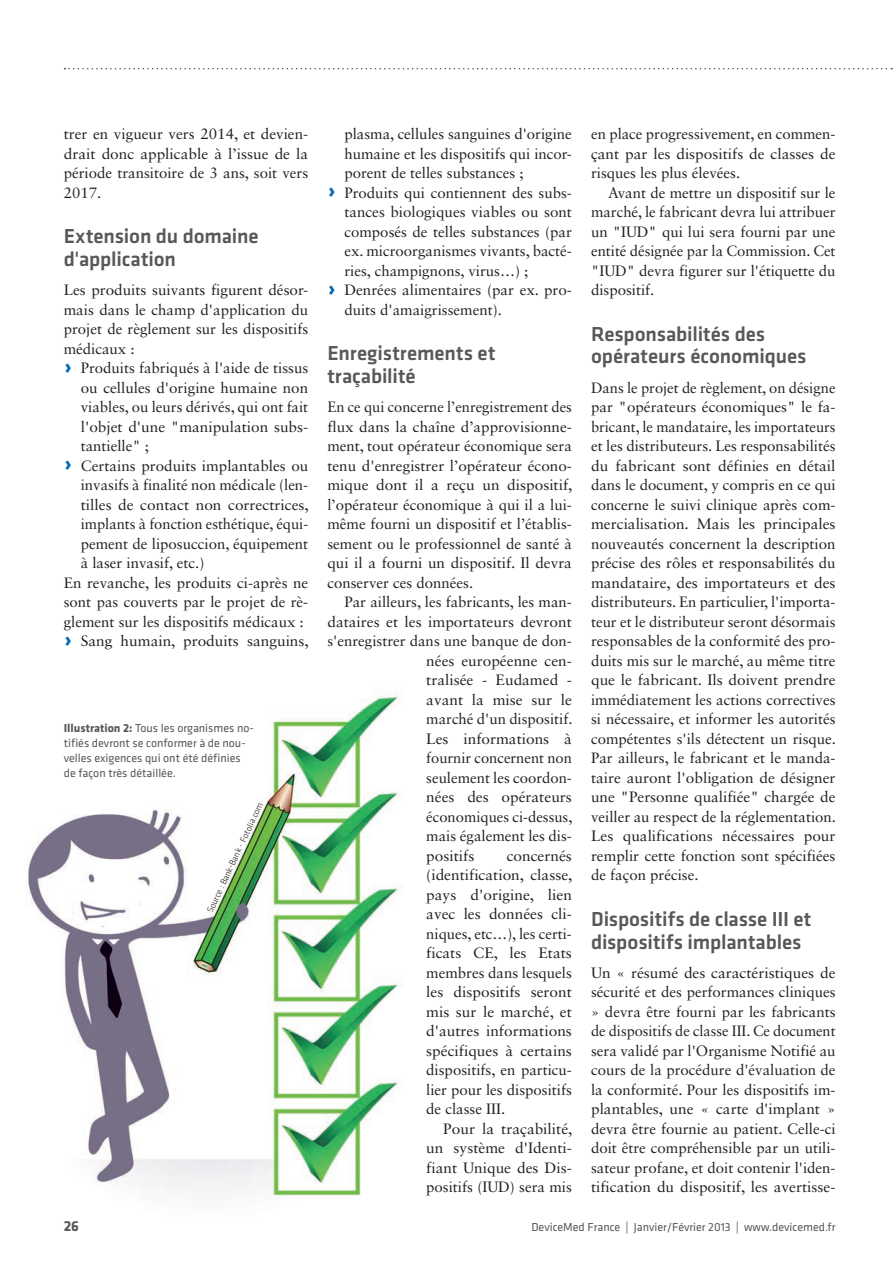
<style>
.page{position:relative;width:893px;height:1263px;background:#fff}
.page>*{position:absolute;margin:0;border:0;box-sizing:border-box;transform-origin:0 0}
.z0__zwischentitel{font:500 21px/22.5px "Klavika Basic";letter-spacing:-.005em;color:#57585a}
.g1__grundtext_ohne_e{font:15px/19.5px "Sabon LT Std";color:#231f20;text-align:justify}
.g0__grundtext{font:15px/19.5px "Sabon LT Std";color:#231f20;text-align:justify}
.zzlayout_kolumnentit{font:700 15px "Klavika Basic";color:#57585a}
.b0__bildunterschrift{font:12px/15px "Klavika Basic";color:#57585a}
.zzlayout_kolumnentit-2{font:12px "Klavika Basic";color:#57585a}
.b9__bildhinweis{font:300 9px "Klavika Basic";color:#231f20}
.s1{font-family:"Klavika Basic";font-weight:700;font-size:24px;color:#0166b3}
.s2{font-weight:700}
</style>
<div class="page">
<svg style="left:65px;top:68px;width:827px;height:1px"></svg>
<img style="left:28px;top:696px;width:376px;height:500px">
<p class="g0__grundtext" style="left:64px;top:124px;width:246px">trer en vigueur vers 2014, et devien&shy;drait donc applicable à l’issue de la période transitoire de 3 ans, soit vers 2017.</p>
<p class="z0__zwischentitel" style="left:64px;top:225px;width:196px">Extension du domaine d'application</p>
<p class="g1__grundtext_ohne_e" style="left:64px;top:280px;width:246px">Les produits suivants figurent désor&shy;mais dans le champ d'application du projet de règlement sur les dispositifs médicaux :</p>
<p class="g1__grundtext_ohne_e" style="left:81px;top:358px;width:229px;text-indent:-17px"><span class="s1">›</span> Produits fabriqués à l'aide de tissus ou cellules d'origine humaine non viables, ou leurs dérivés, qui ont fait l'objet d'une "manipulation subs&shy;tantielle" ;</p>
<p class="g1__grundtext_ohne_e" style="left:81px;top:455px;width:230px;text-indent:-17px"><span class="s1">›</span> Certains produits implantables ou invasifs à finalité non médicale (len&shy;tilles de contact non correctrices, implants à fonction esthétique, équi&shy;pement de liposuccion, équipement à laser invasif, etc.)</p>
<p class="g1__grundtext_ohne_e" style="left:64px;top:572px;width:246px">En revanche, les produits ci-après ne sont pas couverts par le projet de rè&shy;glement sur les dispositifs médicaux :</p>
<p class="g1__grundtext_ohne_e" style="left:64px;top:631px;width:247px"><span class="s1">›</span> Sang humain, produits sanguins,</p>
<p class="b0__bildunterschrift" style="left:64px;top:720px;width:192px"><span class="s2">Illustration 2:</span> Tous les organismes no&shy;tifiés devront se conformer à de nou&shy;velles exigences qui ont été définies de façon très détaillée.</p>
<p class="b9__bildhinweis" style="left:205px;top:910px;width:122px;rotate:-65deg">Source : Bank-Bank - Fotolia.com</p>
<p class="g1__grundtext_ohne_e" style="left:344px;top:124px;width:229px">plasma, cellules sanguines d'origine humaine et les dispositifs qui incor&shy;porent de telles substances ;</p>
<p class="g1__grundtext_ohne_e" style="left:344px;top:182px;width:229px;text-indent:-17px"><span class="s1">›</span> Produits qui contiennent des subs&shy;tances biologiques viables ou sont composés de telles substances (par ex. microorganismes vivants, bacté&shy;ries, champignons, virus…) ;</p>
<p class="g1__grundtext_ohne_e" style="left:344px;top:280px;width:229px;text-indent:-17px"><span class="s1">›</span> Denrées alimentaires (par ex. pro&shy;duits d'amaigrissement).</p>
<p class="z0__zwischentitel" style="left:327px;top:342px;width:170px">Enregistrements et traçabilité</p>
<p class="g1__grundtext_ohne_e" style="left:327px;top:397px;width:247px">En ce qui concerne l’enregistrement des flux dans la chaîne d’approvisionne&shy;ment, tout opérateur économique sera tenu d'enregistrer l’opérateur écono&shy;mique dont il a reçu un dispositif, l’opérateur économique à qui il a lui&shy;même fourni un dispositif et l’établis&shy;sement ou le professionnel de santé à qui il a fourni un dispositif. Il devra conserver ces données.</p>
<p class="g0__grundtext" style="left:344px;top:592px;width:229px">Par ailleurs, les fabricants, les man-</p>
<p class="g0__grundtext" style="left:327px;top:611px;width:246px">dataires et les importateurs devront</p>
<p class="g0__grundtext" style="left:327px;top:631px;width:246px">s'enregistrer dans une banque de don-</p>
<p class="g0__grundtext" style="left:426px;top:650px;width:147px">nées européenne cen-</p>
<p class="g0__grundtext" style="left:426px;top:670px;width:147px">tralisée - Eudamed -</p>
<p class="g0__grundtext" style="left:426px;top:689px;width:147px">avant la mise sur le</p>
<p class="g0__grundtext" style="left:426px;top:709px;width:148px">marché d'un dispositif.</p>
<p class="g0__grundtext" style="left:426px;top:728px;width:147px">Les informations à</p>
<p class="g0__grundtext" style="left:426px;top:748px;width:147px">fournir concernent non</p>
<p class="g0__grundtext" style="left:426px;top:767px;width:147px">seulement les coordon-</p>
<p class="g0__grundtext" style="left:426px;top:787px;width:147px">nées des opérateurs</p>
<p class="g0__grundtext" style="left:426px;top:806px;width:148px">économiques ci-dessus,</p>
<p class="g0__grundtext" style="left:426px;top:826px;width:147px">mais également les dis-</p>
<p class="g0__grundtext" style="left:426px;top:845px;width:50px">positifs</p>
<p class="g0__grundtext" style="left:426px;top:845px;width:148px;text-indent:80px">concernés (identification, classe, pays d'origine, lien avec les données cli&shy;niques, etc…), les certi&shy;ficats CE, les Etats membres dans lesquels les dispositifs seront mis sur le marché, et d'autres informations spécifiques à certains dispositifs, en particu&shy;lier pour les dispositifs de classe III.</p>
<p class="g0__grundtext" style="left:426px;top:1118px;width:148px;text-indent:17px">Pour la traçabilité, un système d'Identi&shy;fiant Unique des Dis&shy;positifs (IUD) sera mis</p>
<p class="g0__grundtext" style="left:591px;top:124px;width:246px">en place progressivement, en commen&shy;çant par les dispositifs de classes de risques les plus élevées.</p>
<p class="g0__grundtext" style="left:591px;top:182px;width:246px;text-indent:17px">Avant de mettre un dispositif sur le marché, le fabricant devra lui attribuer un "IUD" qui lui sera fourni par une entité désignée par la Commission. Cet "IUD" devra figurer sur l'étiquette du dispositif.</p>
<p class="z0__zwischentitel" style="left:591px;top:322px;width:217px">Responsabilités des opérateurs économiques</p>
<p class="g1__grundtext_ohne_e" style="left:591px;top:377px;width:247px">Dans le projet de règlement, on désigne par "opérateurs économiques" le fa&shy;bricant, le mandataire, les importateurs et les distributeurs. Les responsabilités du fabricant sont définies en détail dans le document, y compris en ce qui concerne le suivi clinique après com&shy;mercialisation. Mais les principales nouveautés concernent la description précise des rôles et responsabilités du mandataire, des importateurs et des distributeurs. En particulier, l'importa&shy;teur et le distributeur seront désormais responsables de la conformité des pro&shy;duits mis sur le marché, au même titre que le fabricant. Ils doivent prendre immédiatement les actions correctives si nécessaire, et informer les autorités compétentes s'ils détectent un risque.<br>Par ailleurs, le fabricant et le manda&shy;taire auront l'obligation de désigner une "Personne qualifiée" chargée de veiller au respect de la réglementation.<br>Les qualifications nécessaires pour remplir cette fonction sont spécifiées de façon précise.</p>
<p class="z0__zwischentitel" style="left:591px;top:907px;width:222px">Dispositifs de classe III et dispositifs implantables</p>
<p class="g1__grundtext_ohne_e" style="left:591px;top:962px;width:246px">Un « résumé des caractéristiques de sécurité et des performances cliniques » devra être fourni par les fabricants de dispositifs de classe III. Ce document sera validé par l'Organisme Notifié au cours de la procédure d'évaluation de la conformité. Pour les dispositifs im&shy;plantables, une « carte d'implant » devra être fournie au patient. Celle-ci doit être compréhensible par un utili&shy;sateur profane, et doit contenir l'iden&shy;tification du dispositif, les avertisse-</p>
<p class="zzlayout_kolumnentit" style="left:64px;top:1215px;width:17px">26</p>
<p class="zzlayout_kolumnentit-2" style="left:531px;top:1219px;width:306px">DeviceMed France | Janvier/Février 2013 | www.devicemed.fr</p>
</div>
